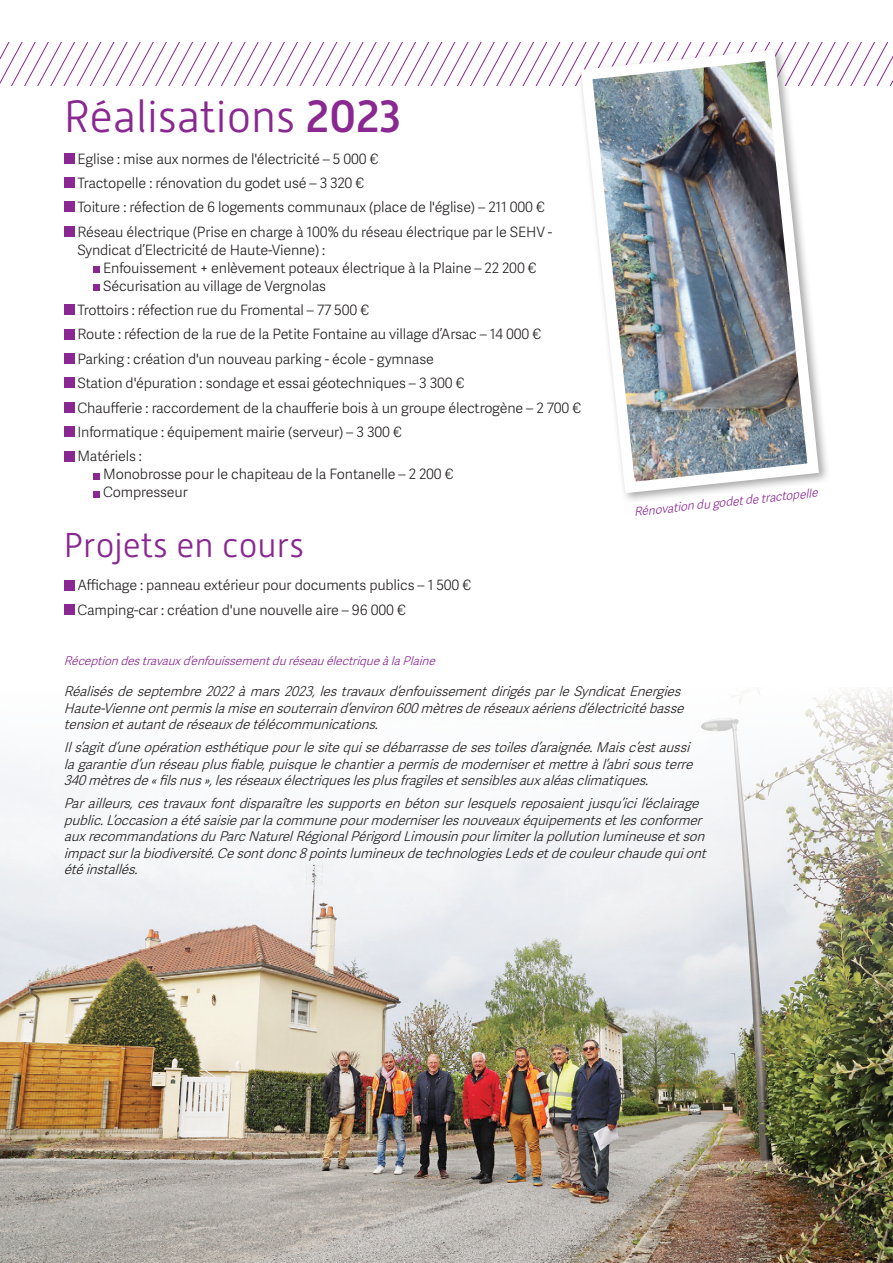
<style>
.page{position:relative;width:893px;height:1263px;background:#fff}
.page>*{position:absolute;margin:0;border:0;box-sizing:border-box;transform-origin:0 0}
.t1{font:300 45px "Alwyn New";color:#892890}
.t2{font:300 34.5px "Alwyn New";color:#892890}
.t3{font:300 14.25px/18px "Adelle Sans Devanagari";letter-spacing:-.01em;color:#231f20}
.t4{font:italic 300 13.5px/16.5px "Adelle Sans Devanagari";color:#231f20}
.t5{font:italic 300 12px "Adelle Sans Devanagari";color:#892890}
.s1{font-weight:500}
</style>
<div class="page">
<svg style="left:0;top:43px;width:893px;height:42px"></svg>
<div style="left:64px;top:153px;width:10px;height:11px;background:#892890"></div>
<div style="left:64px;top:177px;width:10px;height:11px;background:#892890"></div>
<div style="left:64px;top:202px;width:10px;height:10px;background:#892890"></div>
<div style="left:64px;top:226px;width:10px;height:11px;background:#892890"></div>
<div style="left:94px;top:266px;width:6px;height:7px;background:#892890"></div>
<div style="left:94px;top:284px;width:6px;height:7px;background:#892890"></div>
<div style="left:64px;top:304px;width:10px;height:11px;background:#892890"></div>
<div style="left:64px;top:329px;width:10px;height:10px;background:#892890"></div>
<div style="left:64px;top:353px;width:10px;height:11px;background:#892890"></div>
<div style="left:64px;top:378px;width:10px;height:10px;background:#892890"></div>
<div style="left:64px;top:402px;width:10px;height:11px;background:#892890"></div>
<div style="left:64px;top:426px;width:10px;height:11px;background:#892890"></div>
<div style="left:64px;top:451px;width:10px;height:10px;background:#892890"></div>
<svg style="left:94px;top:473px;width:6px;height:6px"></svg>
<svg style="left:94px;top:491px;width:6px;height:6px"></svg>
<img style="left:0;top:690px;width:893px;height:573px">
<div style="left:577px;top:46px;width:253px;height:459px;background:#fff"></div>
<img style="left:575px;top:44px;width:250px;height:455px">
<div style="left:64px;top:580px;width:10px;height:10px;background:#892890"></div>
<div style="left:64px;top:604px;width:10px;height:11px;background:#892890"></div>
<p class="t1" style="left:64px;top:92px;width:339px">Réalisations <span class="s1">2023</span></p>
<p class="t3" style="left:77px;top:150px;width:302px">Eglise : mise aux normes de l'électricité – 5 000 €</p>
<p class="t3" style="left:77px;top:175px;width:288px">Tractopelle : rénovation du godet usé – 3 320 €</p>
<p class="t3" style="left:77px;top:199px;width:469px">Toiture : réfection de 6 logements communaux (place de l'église) – 211 000 €</p>
<p class="t3" style="left:77px;top:224px;width:477px">Réseau électrique (Prise en charge à 100% du réseau électrique par le SEHV -<br>Syndicat d’Electricité de Haute-Vienne) :</p>
<p class="t3" style="left:103px;top:260px;width:435px">Enfouissement + enlèvement poteaux électrique à la Plaine – 22 200 €</p>
<p class="t3" style="left:103px;top:278px;width:224px">Sécurisation au village de Vergnolas</p>
<p class="t3" style="left:77px;top:302px;width:293px">Trottoirs : réfection rue du Fromental – 77 500 €</p>
<p class="t3" style="left:77px;top:326px;width:465px">Route : réfection de la rue de la Petite Fontaine au village d’Arsac – 14 000 €</p>
<p class="t3" style="left:77px;top:351px;width:358px">Parking : création d'un nouveau parking - école - gymnase</p>
<p class="t3" style="left:77px;top:375px;width:388px">Station d'épuration : sondage et essai géotechniques – 3 300 €</p>
<p class="t3" style="left:77px;top:399px;width:505px">Chaufferie : raccordement de la chaufferie bois à un groupe électrogène – 2 700 €</p>
<p class="t3" style="left:77px;top:424px;width:326px">Informatique : équipement mairie (serveur) – 3 300 €</p>
<p class="t3" style="left:77px;top:448px;width:66px">Matériels :</p>
<p class="t3" style="left:103px;top:466px;width:352px">Monobrosse pour le chapiteau de la Fontanelle – 2 200 €</p>
<p class="t3" style="left:103px;top:484px;width:86px">Compresseur</p>
<p class="t5" style="left:633px;top:503px;width:186px;rotate:-6deg">Rénovation du godet de tractopelle</p>
<p class="t2" style="left:64px;top:526px;width:242px">Projets en cours</p>
<p class="t3" style="left:77px;top:577px;width:395px">Affichage : panneau extérieur pour documents publics – 1 500 €</p>
<p class="t3" style="left:77px;top:602px;width:330px">Camping-car : création d'une nouvelle aire – 96 000 €</p>
<p class="t5" style="left:64px;top:652px;width:378px">Réceptiondestravauxd’enfouissementduréseauélectriqueàlaPlaine</p>
<p class="t4" style="left:64px;top:684px;width:627px">Réalisésdeseptembre2022àmars2023,lestravauxd’enfouissementdirigésparleSyndicatEnergies<br>Haute-Vienneontpermislamiseensouterraind’environ600mètresderéseauxaériensd’électricitébasse tensionetautantderéseauxdetélécommunications.</p>
<p class="t4" style="left:64px;top:740px;width:636px">Ils’agitd’uneopérationesthétiquepourlesitequisedébarrassedesestoilesd’araignée.Maisc’estaussi lagarantied’unréseauplusfiable,puisquelechantierapermisdemoderniseretmettreàl’abrisousterre<br>340mètresde«filsnus»,lesréseauxélectriqueslesplusfragilesetsensiblesauxaléasclimatiques.</p>
<p class="t4" style="left:64px;top:796px;width:649px">Parailleurs,cestravauxfontdisparaîtrelessupportsenbétonsurlesquelsreposaientjusqu’icil’éclairage public.L’occasionaétésaisieparlacommunepourmoderniserlesnouveauxéquipementsetlesconformer auxrecommandationsduParcNaturelRégionalPérigordLimousinpourlimiterlapollutionlumineuseetson impactsurlabiodiversité.Cesontdonc8pointslumineuxdetechnologiesLedsetdecouleurchaudequiont étéinstallés.</p>
</div>
